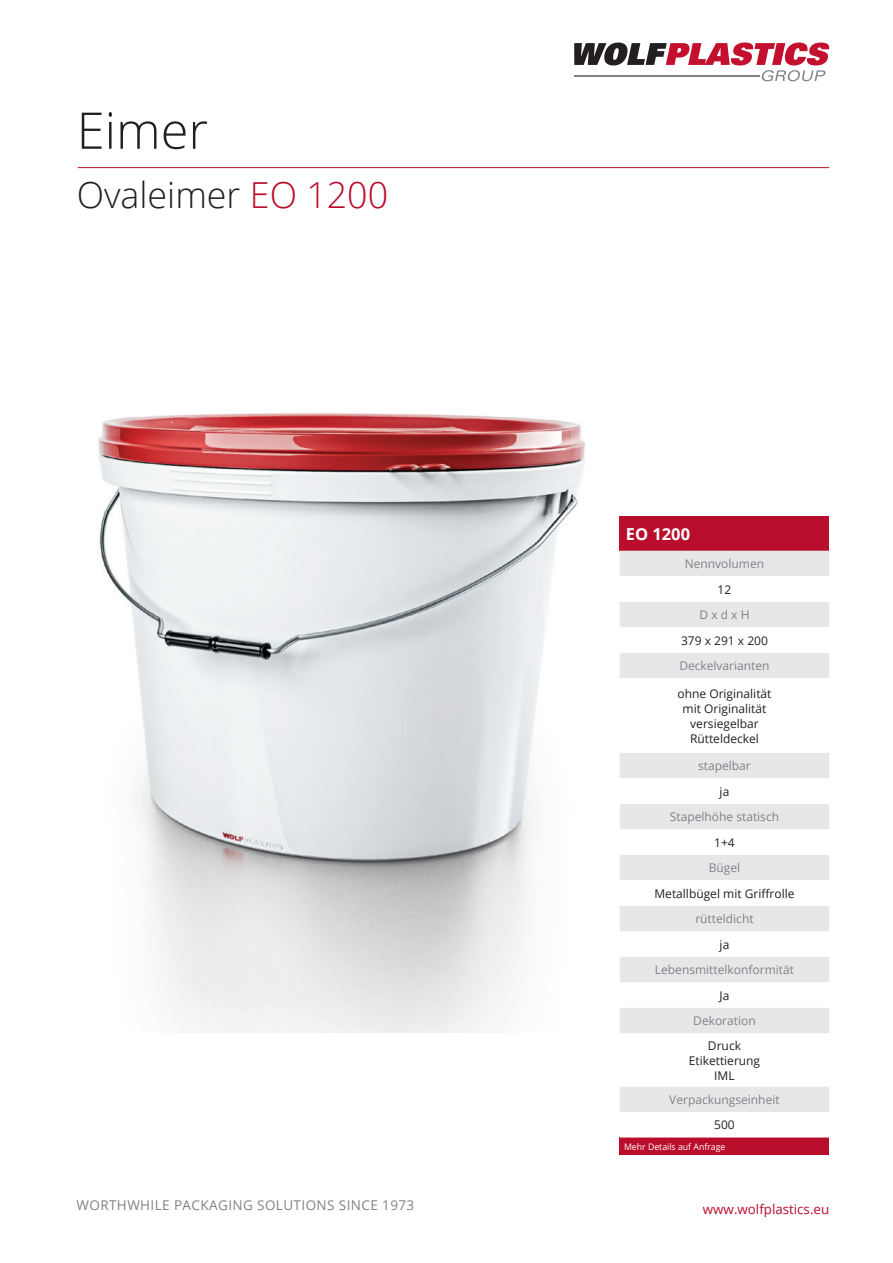
<style>
.page{position:relative;width:893px;height:1263px;background:#fff}
.page>*{position:absolute;margin:0;border:0;box-sizing:border-box;transform-origin:0 0}
.t1{font:300 50.55px "Open Sans";color:#231f20}
.t2{font:300 35.85px "Open Sans";color:#231f20}
.t3{font:700 16.5px "Open Sans";color:#fff}
.t4{font:13.5px "Open Sans";letter-spacing:.03em;color:#808285}
.t5{font:13.35px "Open Sans";color:#ba0d2b}
.t6{font:12px "Open Sans";color:#808285}
.t7{font:12px/15px "Open Sans";color:#231f20;text-align:center}
.t8{font:9px "Open Sans";color:#fff}
.s1{color:#ba0d2b}
</style>
<div class="page">
<hr style="left:78px;top:167px;width:751px;height:1px;background:#ba0d2b">
<svg style="left:574px;top:43px;width:255px;height:38px"></svg>
<div style="left:620px;top:1138px;width:209px;height:17px;background:#ba0d2b"></div>
<div style="left:620px;top:517px;width:209px;height:34px;background:#ba0d2b"></div>
<div style="left:620px;top:551px;width:209px;height:25px;background:#e6e7e9"></div>
<svg style="left:620px;top:602px;width:209px;height:510px"></svg>
<img style="left:98px;top:413px;width:522px;height:619px">
<h1 class="t1" style="left:77px;top:96px;width:133px">Eimer</h1>
<h2 class="t2" style="left:77px;top:170px;width:313px">Ovaleimer <span class="s1">EO 1200</span></h2>
<h3 class="t3" style="left:626px;top:522px;width:66px">EO 1200</h3>
<p class="t6" style="left:685px;top:555px;width:81px">Nennvolumen</p>
<p class="t7" style="left:718px;top:581px;width:15px">12</p>
<p class="t6" style="left:699px;top:606px;width:52px">D x d x H</p>
<p class="t7" style="left:681px;top:632px;width:88px">379 x 291 x 200</p>
<p class="t6" style="left:679px;top:657px;width:92px">Deckelvarianten</p>
<p class="t7" style="left:677px;top:685px;width:95px">ohne Originalität mit Originalität versiegelbar<br>Rütteldeckel</p>
<p class="t6" style="left:698px;top:757px;width:54px">stapelbar</p>
<p class="t7" style="left:720px;top:783px;width:11px">ja</p>
<p class="t6" style="left:670px;top:808px;width:111px">Stapelhöhe statisch</p>
<p class="t7" style="left:714px;top:834px;width:22px">1+4</p>
<p class="t6" style="left:709px;top:859px;width:33px">Bügel</p>
<p class="t7" style="left:654px;top:885px;width:142px">Metallbügel mit Griffrolle</p>
<p class="t6" style="left:695px;top:910px;width:60px">rütteldicht</p>
<p class="t7" style="left:720px;top:936px;width:11px">ja</p>
<p class="t6" style="left:655px;top:961px;width:141px">Lebensmittelkonformität</p>
<p class="t7" style="left:719px;top:987px;width:11px">Ja</p>
<p class="t6" style="left:693px;top:1012px;width:64px">Dekoration</p>
<p class="t7" style="left:689px;top:1037px;width:73px">Druck<br>Etikettierung<br>IML</p>
<p class="t6" style="left:669px;top:1091px;width:112px">Verpackungseinheit</p>
<p class="t7" style="left:714px;top:1117px;width:22px">500</p>
<p class="t8" style="left:624px;top:1140px;width:103px">Mehr Details auf Anfrage</p>
<p class="t4" style="left:77px;top:1195px;width:339px">WORTHWHILE PACKAGING SOLUTIONS SINCE 1973</p>
<p class="t5" style="left:703px;top:1200px;width:128px">www.wolfplastics.eu</p>
</div>
